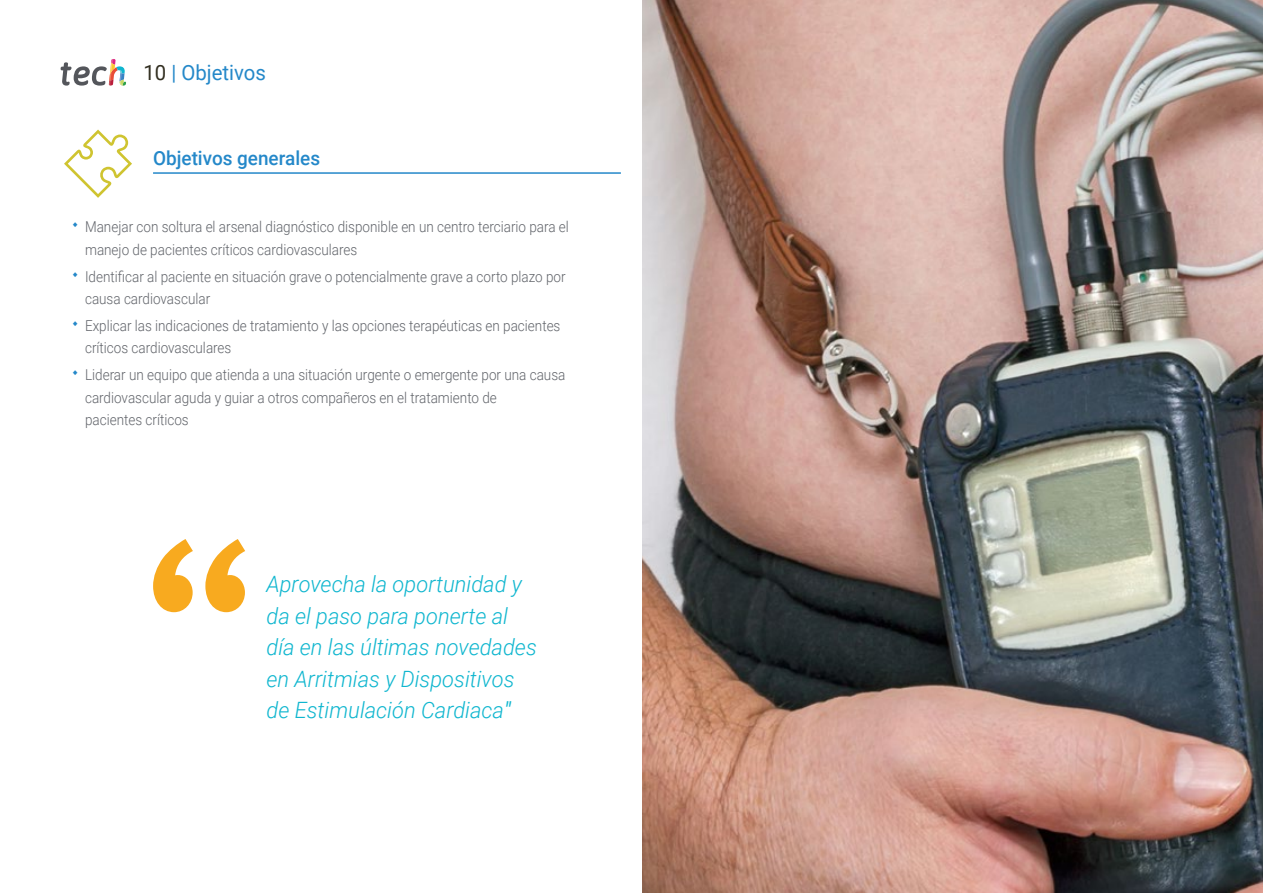
<style>
.page{position:relative;width:1263px;height:893px;background:#fff}
.page>*{position:absolute;margin:0;border:0;box-sizing:border-box;transform-origin:0 0}
.t1{font:italic 300 22.5px/31.5px "Roboto";color:#0fb6cf}
.t2{font:21px "Roboto";color:#2488c9}
.t3{font:500 19.5px "Roboto";color:#2488c9}
.t4{font:300 15px/22.5px "Roboto";color:#61646a;scale:.9 1}
.s1{color:#312e20}
.s2{font-weight:400}
</style>
<div class="page">
<hr style="left:153px;top:173px;width:468px;height:1px;background:#2488c9">
<svg style="left:64px;top:130px;width:68px;height:68px"></svg>
<svg style="left:61px;top:59px;width:65px;height:27px"></svg>
<img style="left:642px;top:0;width:621px;height:893px">
<svg style="left:153px;top:539px;width:92px;height:73px"></svg>
<h2 class="t2" style="left:144px;top:57px;width:124px"><span class="s1">10</span> | Objetivos</h2>
<h3 class="t3" style="left:153px;top:144px;width:169px">Objetivos generales</h3>
<p class="t4" style="left:85px;top:215px;width:539px">Manejar con soltura el arsenal diagnóstico disponible en un centro terciario para el manejo de pacientes críticos cardiovasculares</p>
<p class="t4" style="left:85px;top:264px;width:535px">Identificar al paciente en situación grave o potencialmente grave a corto plazo por causa cardiovascular</p>
<p class="t4" style="left:85px;top:314px;width:530px">Explicar las indicaciones de tratamiento y las opciones terapéuticas en pacientes críticos cardiovasculares</p>
<p class="t4" style="left:85px;top:363px;width:535px">Liderar un equipo que atienda a una situación urgente o emergente por una causa cardiovascular aguda y guiar a otros compañeros en el tratamiento de<br>pacientes críticos</p>
<h1 class="t1" style="left:266px;top:568px;width:272px">Aprovecha la oportunidad y da el paso para ponerte al día en las últimas novedades en Arritmias y Dispositivos de Estimulación Cardiaca<span class="s2">"</span></h1>
</div>
